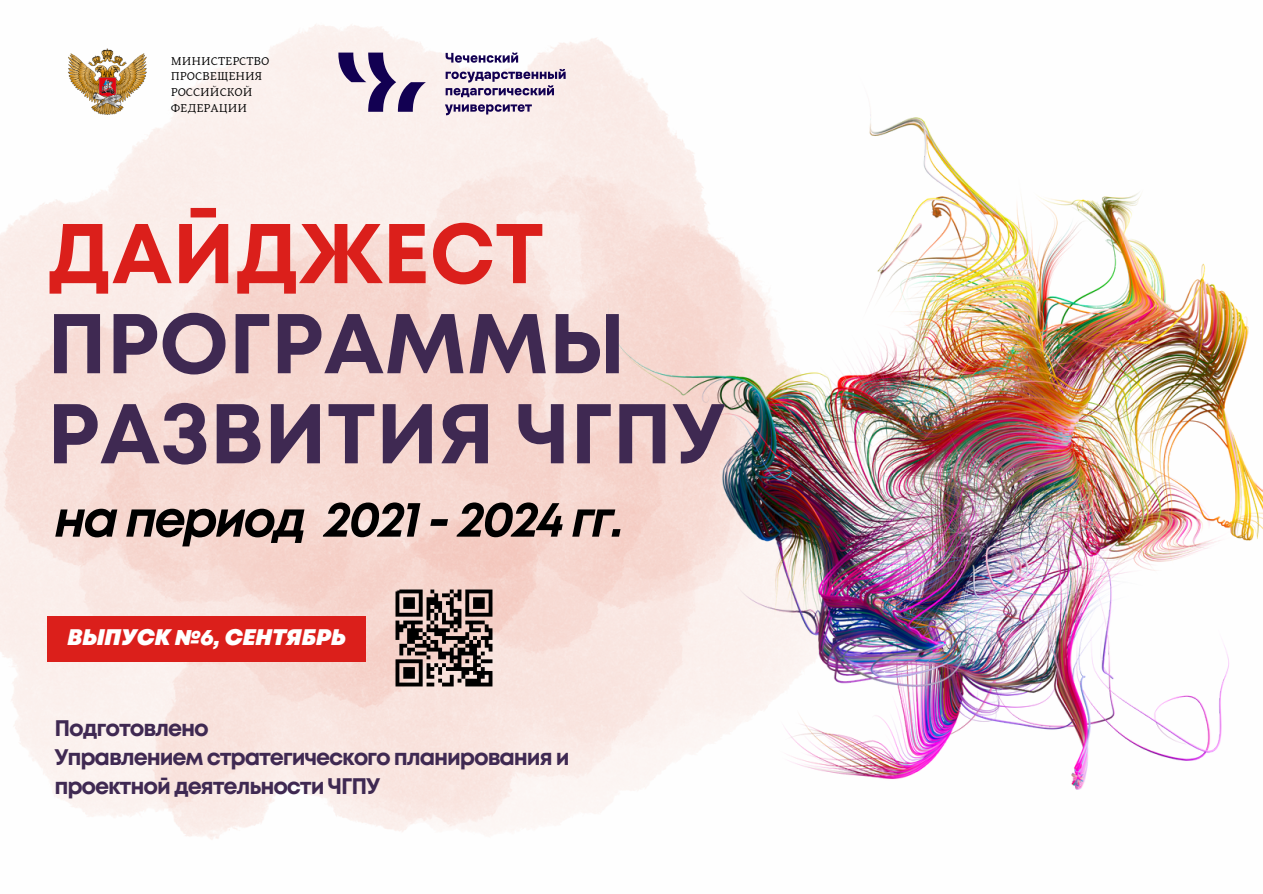
<style>
.page{position:relative;width:1263px;height:894px;background:#fff}
.page>*{position:absolute;margin:0;border:0;box-sizing:border-box;transform-origin:0 0}
.t1{font:700 84.45px/90px "Mont";color:#3f2952}
.t2{font:italic 700 50.25px "Mont";letter-spacing:-.05em;color:#000}
.t3{font:700 22.5px/29.2px "Mont";letter-spacing:-.05em;color:#3f2952}
.t4{font:italic 900 22.5px "Mont";color:#fff}
.t5{font:11.7px/15.6px "Kitsch Text";color:#000}
.s1{color:#db1f1b}
</style>
<div class="page">
<img style="left:0;top:24px;width:639px;height:816px">
<div style="left:47px;top:616px;width:319px;height:45px;background:#db1f1b"></div>
<img style="left:381px;top:574px;width:127px;height:127px">
<img style="left:608px;top:75px;width:655px;height:714px">
<img style="left:63px;top:47px;width:89px;height:71px">
<svg style="left:338px;top:53px;width:228px;height:62px;background:#c1b5c7"></svg>
<p class="t5" style="left:171px;top:54px;width:100px">МИНИСТЕРСТВО<br>ПРОСВЕЩЕНИЯ<br>РОССИЙСКОЙ<br>ФЕДЕРАЦИИ</p>
<h1 class="t1" style="left:47px;top:215px;width:679px"><span class="s1">ДАЙДЖЕСТ<br></span>ПРОГРАММЫ<br>РАЗВИТИЯ ЧГПУ</h1>
<h2 class="t2" style="left:54px;top:500px;width:571px">на период 2021 - 2024 гг.</h2>
<p class="t4" style="left:68px;top:628px;width:280px">ВЫПУСК №6, СЕНТЯБРЬ</p>
<h3 class="t3" style="left:54px;top:714px;width:156px">Подготовлено</h3>
<p class="t3" style="left:54px;top:744px;width:517px">Управлением стратегического планирования и проектной деятельности ЧГПУ</p>
</div>
